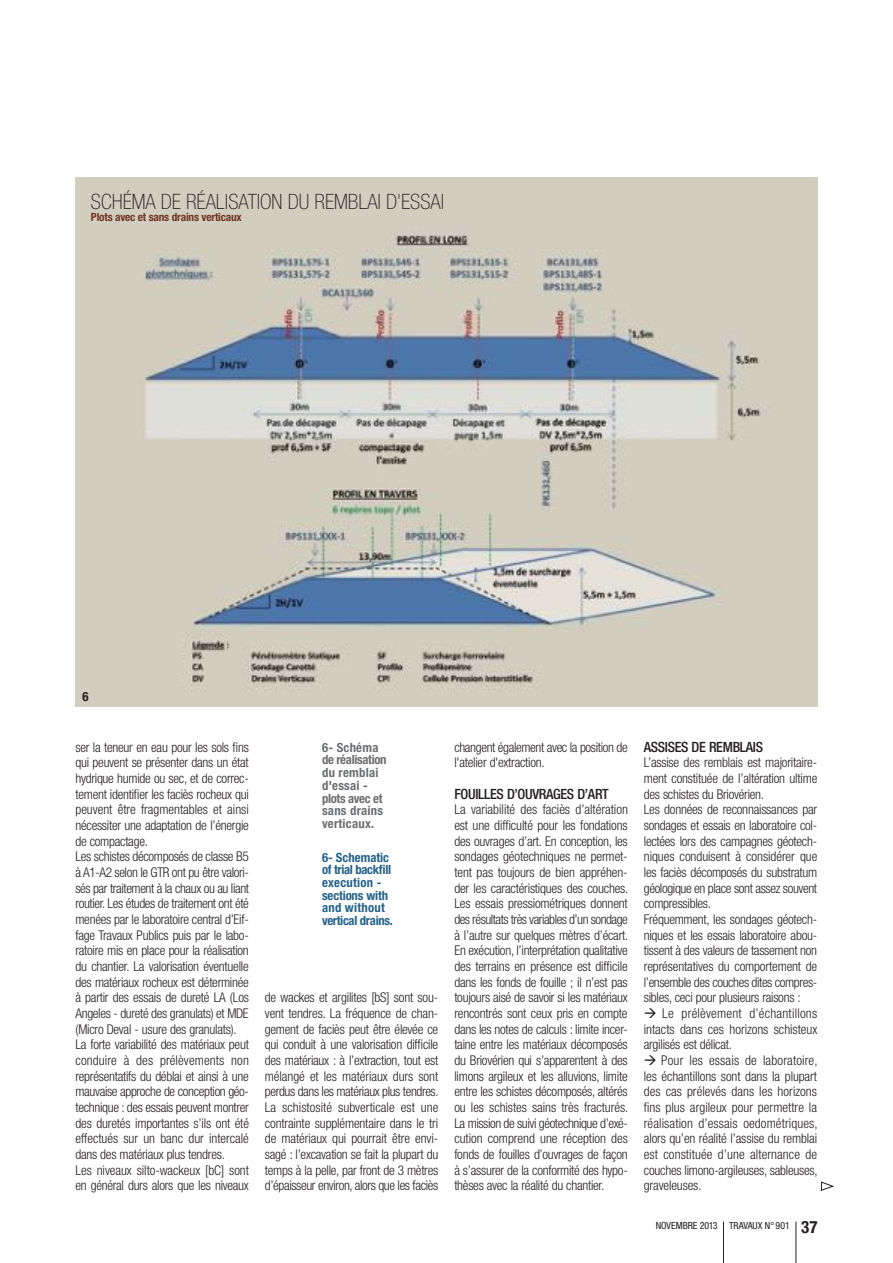
<style>
.page{position:relative;width:893px;height:1263px;background:#fff}
.page>*{position:absolute;margin:0;border:0;box-sizing:border-box;transform-origin:0 0}
.t1{font:100 condensed 21.15px "Helvetica Neue";color:#231f20}
.t2{font:500 condensed 14.1px "Helvetica Neue";letter-spacing:-.025em;color:#231f20}
.t3{font:300 condensed 13.5px/15.6px "Helvetica Neue";letter-spacing:-.02em;color:#231f20;text-align:justify}
.t4{font:700 condensed 12.75px/12.8px "Helvetica Neue";letter-spacing:-.01em;color:#246289}
.t5{font:700 condensed 12.75px/12.8px "Helvetica Neue";letter-spacing:.02em;color:#6d6e70}
.t6{font:700 condensed 12.75px "Helvetica Neue";color:#231f20}
.t7{font:700 condensed 11.25px "Helvetica Neue";letter-spacing:-.015em;color:#723422}
.t8{font:condensed 9.9px "Helvetica Neue";letter-spacing:-.005em;color:#231f20}
.s1{font-weight:700;font-size:16.95px}
</style>
<div class="page">
<hr style="left:723px;top:1222px;width:1px;height:41px;background:#231f20">
<hr style="left:796px;top:1222px;width:1px;height:41px;background:#231f20">
<img style="left:75px;top:177px;width:742px;height:529px">
<svg style="left:821px;top:1182px;width:13px;height:9px"></svg>
<h1 class="t1" style="left:91px;top:194px;width:355px">SCHÉMA DE RÉALISATION DU REMBLAI D'ESSAI</h1>
<p class="t7" style="left:91px;top:213px;width:152px">Plots avec et sans drains verticaux</p>
<p class="t6" style="left:82px;top:692px;width:8px">6</p>
<p class="t3" style="left:75px;top:740px;width:175px;text-align:left">ser la teneur en eau pour les sols fins qui peuvent se présenter dans un état hydrique humide ou sec, et de correc&shy;tement identifier les faciès rocheux qui peuvent être fragmentables et ainsi nécessiter une adaptation de l’énergie de compactage.<br>Les schistes décomposés de classe B5 à A1-A2 selon le GTR ont pu être valori&shy;sés par traitement à la chaux ou au liant routier. Les études de traitement ont été menées par le laboratoire central d’Eif&shy;fage Travaux Publics puis par le labo&shy;ratoire mis en place pour la réalisation du chantier. La valorisation éventuelle des matériaux rocheux est déterminée à partir des essais de dureté LA ( Los Angeles - dureté des granulats ) et MDE ( Micro Deval - usure des granulats ).<br>La forte variabilité des matériaux peut conduire à des prélèvements non représentatifs du déblai et ainsi à une mauvaise approche de conception géo&shy;technique : des essais peuvent montrer des duretés importantes s’ils ont été effectués sur un banc dur intercalé dans des matériaux plus tendres.<br>Les niveaux silto-wackeux [bC] sont en général durs alors que les niveaux</p>
<p class="t5" style="left:322px;top:742px;width:66px">6- Schéma de réalisation du remblai d'essai - plots avec et sans drains verticaux.</p>
<p class="t4" style="left:322px;top:852px;width:72px">6- Schematic of trial backfill execution - sections with and without vertical drains.</p>
<p class="t3" style="left:265px;top:991px;width:175px">de wackes et argilites [bS] sont sou&shy;vent tendres. La fréquence de chan&shy;gement de faciès peut être élevée ce qui conduit à une valorisation difficile des matériaux : à l’extraction, tout est mélangé et les matériaux durs sont perdus dans les matériaux plus tendres.<br>La schistosité subverticale est une contrainte supplémentaire dans le tri de matériaux qui pourrait être envi&shy;sagé : l’excavation se fait la plupart du temps à la pelle, par front de 3 mètres d’épaisseur environ, alors que les faciès</p>
<p class="t3" style="left:454px;top:740px;width:175px">changent également avec la position de l'atelier d'extraction.</p>
<p class="t2" style="left:454px;top:789px;width:156px">FOUILLES D’OUVRAGES D’ART</p>
<p class="t3" style="left:454px;top:803px;width:175px">La variabilité des faciès d’altération est une difficulté pour les fondations des ouvrages d’art. En conception, les sondages géotechniques ne permet&shy;tent pas toujours de bien appréhen&shy;der les caractéristiques des couches.<br>Les essais pressiométriques donnent des résultats très variables d’un sondage à l’autre sur quelques mètres d’écart.<br>En exécution, l’interprétation qualitative des terrains en présence est difficile dans les fonds de fouille ; il n’est pas toujours aisé de savoir si les matériaux rencontrés sont ceux pris en compte dans les notes de calculs : limite incer&shy;taine entre les matériaux décomposés du Briovérien qui s’apparentent à des limons argileux et les alluvions, limite entre les schistes décomposés, altérés ou les schistes sains très fracturés.<br>La mission de suivi géotechnique d’exé&shy;cution comprend une réception des fonds de fouilles d’ouvrages de façon à s’assurer de la conformité des hypo&shy;thèses avec la réalité du chantier.</p>
<p class="t2" style="left:644px;top:742px;width:121px">ASSISES DE REMBLAIS</p>
<p class="t3" style="left:644px;top:756px;width:175px;text-align:left">L’assise des remblais est majoritaire&shy;ment constituée de l’altération ultime des schistes du Briovérien.<br>Les données de reconnaissances par sondages et essais en laboratoire col&shy;lectées lors des campagnes géotech&shy;niques conduisent à considérer que les faciès décomposés du substratum géologique en place sont assez souvent compressibles.<br>Fréquemment, les sondages géotech&shy;niques et les essais laboratoire abou&shy;tissent à des valeurs de tassement non représentatives du comportement de l’ensemble des couches dites compres&shy;sibles, ceci pour plusieurs raisons :</p>
<p class="t3" style="left:644px;top:1007px;width:175px;text-indent:18px">Le prélèvement d’échantillons intacts dans ces horizons schisteux argilisés est délicat.</p>
<p class="t3" style="left:644px;top:1054px;width:175px;text-indent:17px">Pour les essais de laboratoire, les échantillons sont dans la plupart des cas prélevés dans les horizons fins plus argileux pour permettre la réalisation d’essais oedométriques, alors qu’en réalité l’assise du remblai est constituée d’une alternance de couches limono-argileuses, sableuses, graveleuses.</p>
<p class="t8" style="left:656px;top:1222px;width:163px">NOVEMBRE 2013 TRAVAUX N° 901 <span class="s1">37</span></p>
</div>
